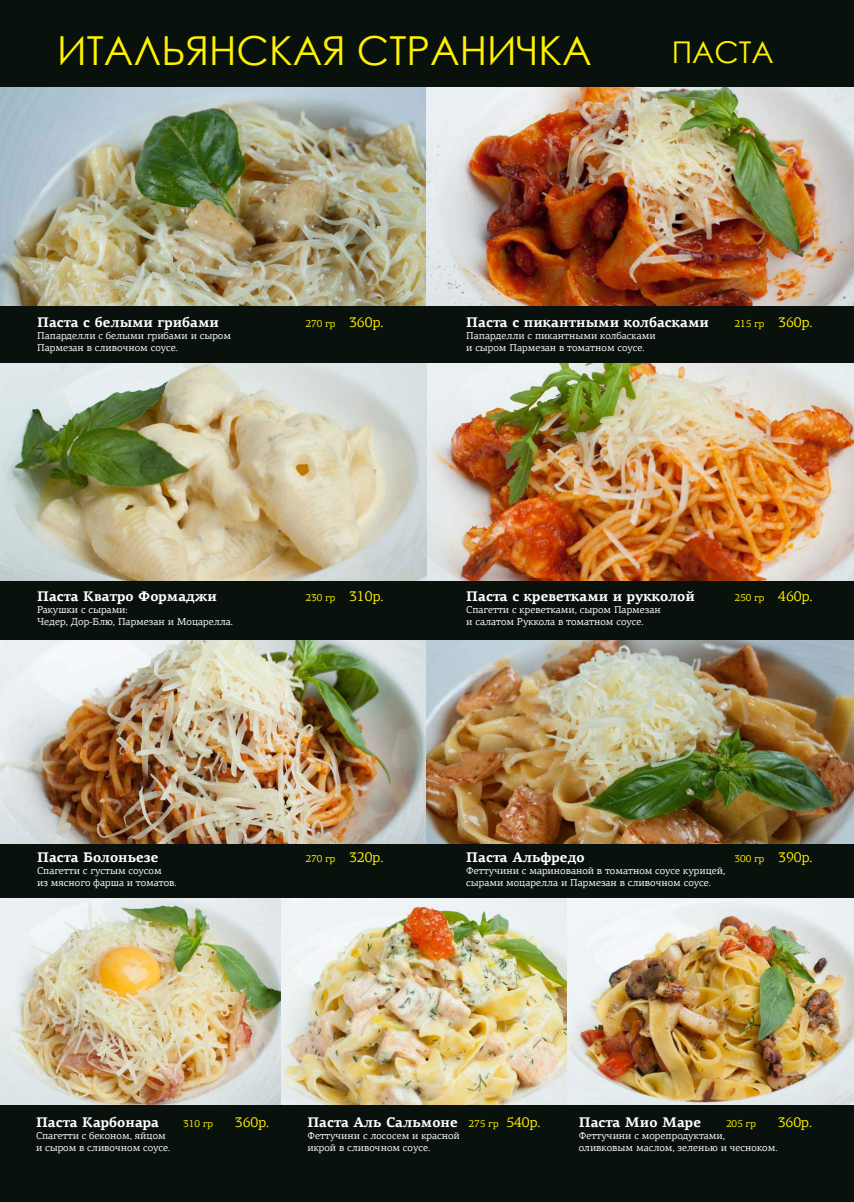
<style>
.page{position:relative;width:854px;height:1202px;background:#fff}
.page>*{position:absolute;margin:0;border:0;box-sizing:border-box;transform-origin:0 0}
.t1{font:40px "Century Gothic";color:#fff200}
.t2{font:30px "Century Gothic";color:#fff200}
.t3{font:700 14px "PF Agora Serif Pro";color:#fff}
.t4{font:14px "PF Agora Serif Pro";color:#fff200}
.t5{font:10px/12px "PF Agora Serif Pro";color:#fff}
.t6{font:10px "PF Agora Serif Pro";color:#fff200}
.s1{font-size:14px}
.s2{font-weight:400;font-size:10px;color:#fff200}
.s3{font-weight:400;color:#fff200}
</style>
<div class="page">
<div style="left:0;top:0;width:853px;height:1202px;background:#09110c"></div>
<img style="left:0;top:87px;width:853px;height:218px">
<img style="left:0;top:363px;width:427px;height:218px">
<img style="left:425px;top:640px;width:428px;height:204px">
<img style="left:0;top:640px;width:425px;height:204px">
<img style="left:280px;top:898px;width:573px;height:206px">
<img style="left:0;top:898px;width:280px;height:206px">
<img style="left:427px;top:363px;width:426px;height:218px">
<h1 class="t1" style="left:57px;top:23px;width:535px">ИТАЛЬЯНСКАЯ СТРАНИЧКА</h1>
<h2 class="t2" style="left:671px;top:32px;width:104px">ПАСТА</h2>
<h3 class="t3" style="left:37px;top:313px;width:183px">Паста с белыми грибами</h3>
<p class="t6" style="left:305px;top:317px;width:79px">270 гр <span class="s1">360р.</span></p>
<p class="t5" style="left:37px;top:329px;width:195px">Папарделли с белыми грибами и сыром<br>Пармезан в сливочном соусе.</p>
<h3 class="t3" style="left:466px;top:313px;width:244px">Паста с пикантными колбасками</h3>
<p class="t6" style="left:734px;top:317px;width:79px">215 гр <span class="s1">360р.</span></p>
<p class="t5" style="left:466px;top:329px;width:191px">Папарделли с пикантными колбасками и сыром Пармезан в томатном соусе.</p>
<h3 class="t3" style="left:37px;top:588px;width:181px">Паста Кватро Формаджи</h3>
<p class="t6" style="left:305px;top:592px;width:79px">230 гр <span class="s1">310р.</span></p>
<p class="t5" style="left:37px;top:604px;width:197px">Ракушки с сырами:<br>Чедер, Дор-Блю, Пармезан и Моцарелла.</p>
<h3 class="t3" style="left:466px;top:588px;width:230px">Паста с креветками и рукколой</h3>
<p class="t6" style="left:734px;top:592px;width:79px">250 гр <span class="s1">460р.</span></p>
<p class="t5" style="left:466px;top:604px;width:196px">Спагетти с креветками, сыром Пармезан и салатом Руккола в томатном соусе.</p>
<h3 class="t3" style="left:37px;top:848px;width:123px">Паста Болоньезе</h3>
<p class="t6" style="left:305px;top:852px;width:79px">270 гр <span class="s1">320р.</span></p>
<p class="t5" style="left:37px;top:864px;width:141px">Спагетти с густым соусом<br>из мясного фарша и томатов.</p>
<h3 class="t3" style="left:466px;top:848px;width:120px">Паста Альфредо</h3>
<p class="t6" style="left:734px;top:852px;width:79px">300 гр <span class="s1">390р.</span></p>
<p class="t5" style="left:466px;top:864px;width:260px">Феттучини с маринованой в томатном соусе курицей, сырами моцарелла и Пармезан в сливочном соусе.</p>
<h3 class="t3" style="left:36px;top:1113px;width:124px">Паста Карбонара</h3>
<p class="t6" style="left:183px;top:1118px;width:31px">310 гр</p>
<h3 class="t4" style="left:235px;top:1114px;width:36px">360р.</h3>
<p class="t5" style="left:36px;top:1130px;width:136px">Спагетти с беконом, яйцом и сыром в сливочном соусе.</p>
<h3 class="t3" style="left:307px;top:1113px;width:234px">Паста Аль Сальмоне <span class="s2">275 гр</span> <span class="s3">540р.</span></h3>
<p class="t5" style="left:307px;top:1130px;width:154px">Феттучини с лососем и красной икрой в сливочном соусе.</p>
<h3 class="t3" style="left:578px;top:1113px;width:124px">Паста Мио Маре</h3>
<p class="t6" style="left:725px;top:1118px;width:31px">205 гр</p>
<h3 class="t4" style="left:777px;top:1114px;width:36px">360р.</h3>
<p class="t5" style="left:578px;top:1130px;width:200px">Феттучини с морепродуктами, оливковым маслом, зеленью и чесноком.</p>
</div>
